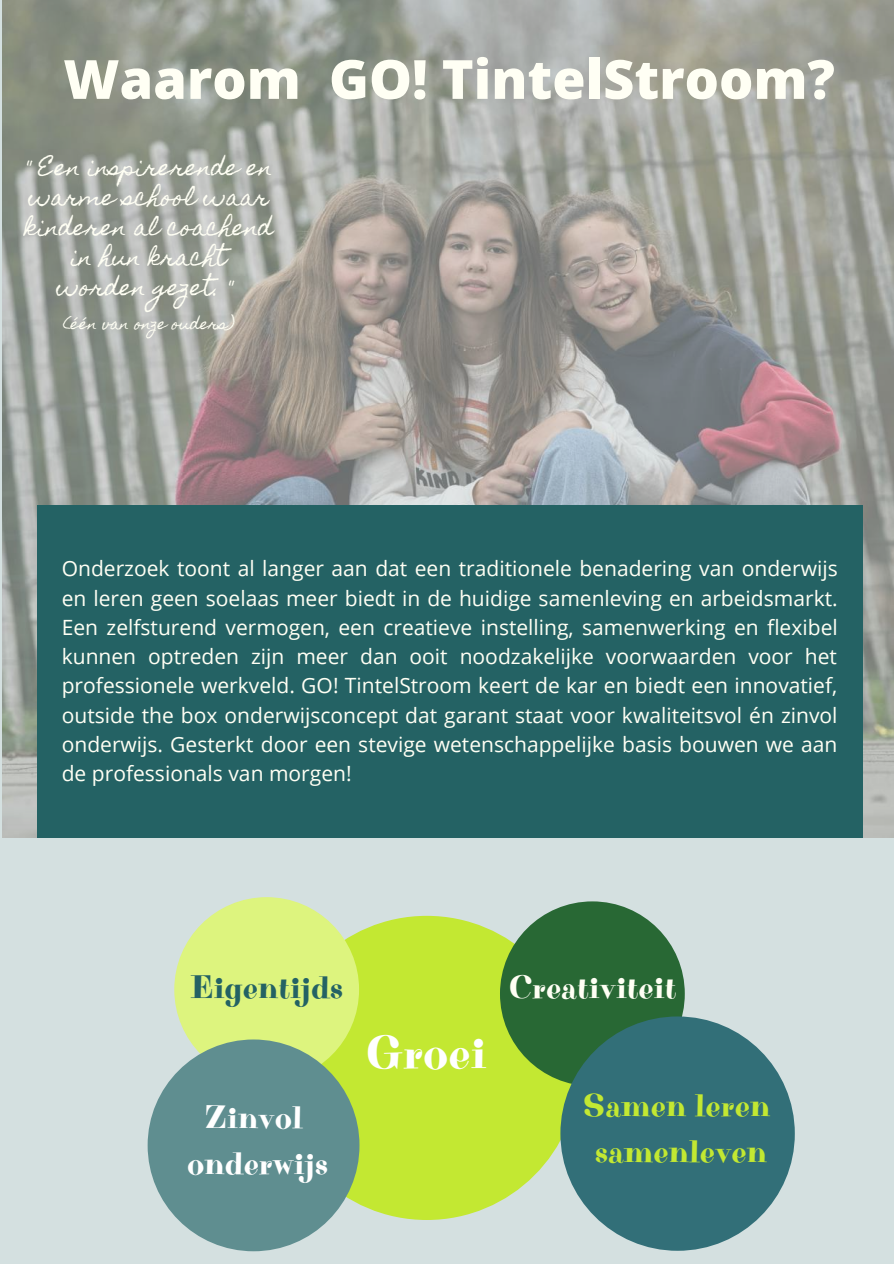
<style>
.page{position:relative;width:894px;height:1264px;background:#fff}
.page>*{position:absolute;margin:0;border:0;box-sizing:border-box;transform-origin:0 0}
.t1{font:800 54px "Open Sans";color:#fffff4}
.t2{font:48px "Purple Purse";color:#fff}
.t3{font:33px/46.2px "Purple Purse";color:#c3e832;text-align:center}
.t4{font:33px/46.2px "Purple Purse";color:#fff;text-align:center}
.t5{font:33px "Purple Purse";color:#fffff4}
.t6{font:33px "Purple Purse";color:#246264}
.t7{font:21.75px/30px "Homemade Apple";color:#fffff4;text-align:center}
.t8{font:21px/29.2px "Open Sans";color:#fffff4;text-align:justify}
.t9{font:14.85px "Homemade Apple";color:#fffff4}
</style>
<div class="page">
<div style="left:0;top:0;width:893px;height:1263px;background:#d4e0e0"></div>
<div style="left:274px;top:915px;width:304px;height:304px;background:#c3e832;border-radius:50%"></div>
<div style="left:174px;top:897px;width:185px;height:184px;background:#ddf47e;border-radius:50%"></div>
<div style="left:500px;top:901px;width:184px;height:185px;background:#286834;border-radius:50%"></div>
<div style="left:560px;top:1016px;width:234px;height:234px;background:#326f78;border-radius:50%"></div>
<div style="left:148px;top:1039px;width:211px;height:212px;background:#5f8e90;border-radius:50%"></div>
<img style="left:3px;top:0;width:890px;height:837px">
<div style="left:37px;top:505px;width:825px;height:332px;background:#246264"></div>
<h1 class="t1" style="left:63px;top:41px;width:772px">Waarom GO! TintelStroom?</h1>
<p class="t7" style="left:24px;top:152px;width:250px">" Een inspirerende en warme school waar kinderen al coachend in hun kracht worden gezet. "</p>
<p class="t9" style="left:63px;top:315px;width:173px">(één van onze ouders)</p>
<p class="t8" style="left:62px;top:553px;width:777px">Onderzoek toont al langer aan dat een traditionele benadering van onderwijs en leren geen soelaas meer biedt in de huidige samenleving en arbeidsmarkt.<br>Een zelfsturend vermogen, een creatieve instelling, samenwerking en flexibel kunnen optreden zijn meer dan ooit noodzakelijke voorwaarden voor het professionele werkveld. GO! TintelStroom keert de kar en biedt een innovatief, outside the box onderwijsconcept dat garant staat voor kwaliteitsvol én zinvol onderwijs. Gesterkt door een stevige wetenschappelijke basis bouwen we aan de professionals van morgen!</p>
<h3 class="t6" style="left:190px;top:968px;width:155px">Eigentijds</h3>
<h3 class="t5" style="left:508px;top:968px;width:169px">Creativiteit</h3>
<h3 class="t4" style="left:187px;top:1094px;width:143px">Zinvol onderwijs</h3>
<h2 class="t2" style="left:366px;top:1023px;width:122px">Groei</h2>
<h3 class="t3" style="left:582px;top:1083px;width:189px">Samen leren samenleven</h3>
</div>
